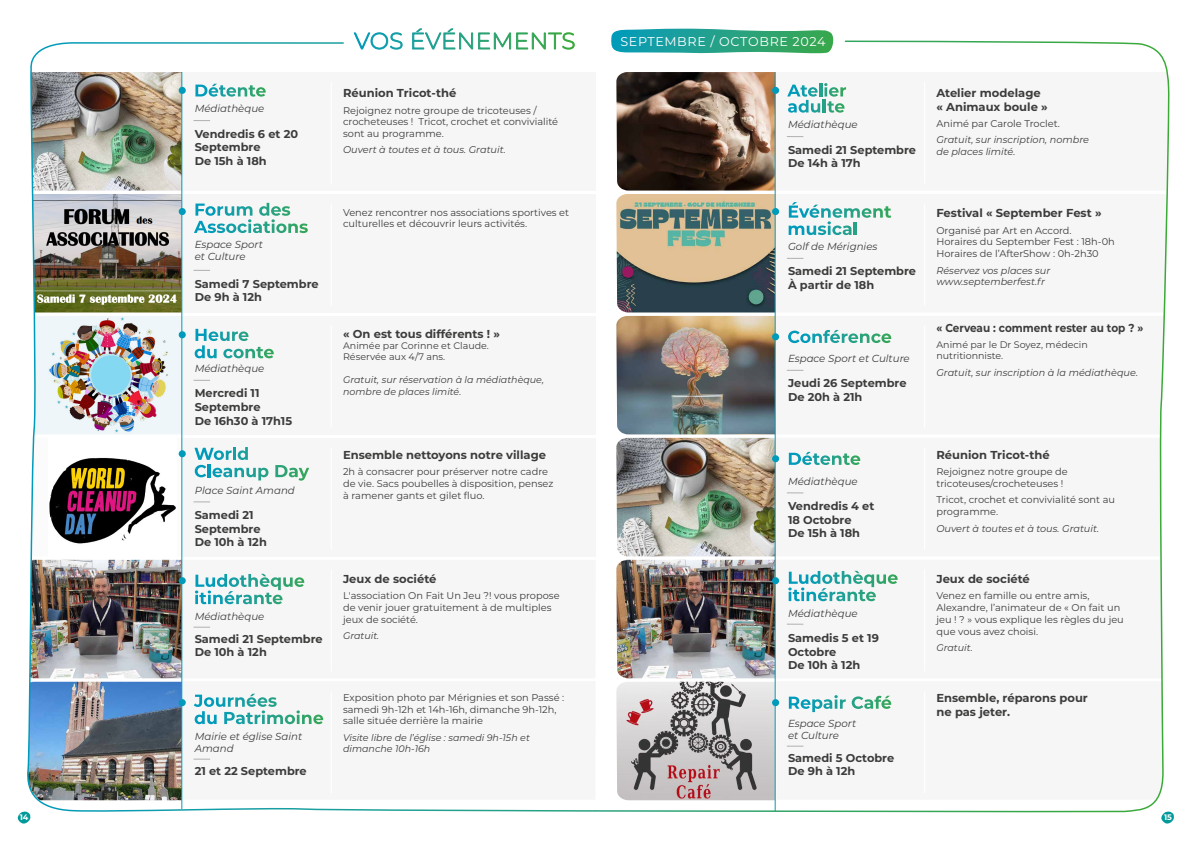
<style>
.page{position:relative;width:1191px;height:842px;background:#fff}
.page>*{position:absolute;margin:0;border:0;box-sizing:border-box;transform-origin:0 0}
.t1{font:12.7px "Montserrat";letter-spacing:.05em;color:#fff}
.t2{font:700 11.5px/13.8px "Montserrat";color:#3d3c3b}
.t3{font:700 11.5px "Montserrat";color:#3d3c3b;scale:.91 1}
.t4{font:700 11.3px/13.6px "Montserrat";color:#3d3c3b}
.t5{font:italic 10.2px/12.3px "Montserrat";color:#3d3c3b}
.t6{font:9.8px/11.8px "Montserrat";color:#3d3c3b}
.t7{font:italic 9.7px/11.6px "Montserrat";color:#3d3c3b}
.t8{font:italic 9.5px/11.4px "Montserrat";color:#3d3c3b}
.t9{font:9.5px/11.4px "Montserrat";color:#3d3c3b}
.t10{font:700 8px "Montserrat";color:#fff}
</style>
<div class="page">
<img style="left:595px;top:40px;width:575px;height:773px">
<svg style="left:610px;top:29px;width:225px;height:26px;background:#44af98"></svg>
<img style="left:27px;top:42px;width:568px;height:770px">
<svg style="left:353px;top:32px;width:50px;height:18px"></svg>
<svg style="left:412px;top:28px;width:163px;height:22px"></svg>
<svg style="left:18px;top:811px;width:13px;height:13px"></svg>
<svg style="left:1161px;top:811px;width:13px;height:13px"></svg>
<p class="t5" style="left:195px;top:102px;width:71px">Médiathèque</p>
<p class="t4" style="left:195px;top:126px;width:105px">Vendredis 6 et 20<br>Septembre<br>De 15h à 18h</p>
<p class="t5" style="left:195px;top:238px;width:70px">Espace Sport et Culture</p>
<p class="t4" style="left:195px;top:276px;width:125px">Samedi 7 Septembre<br>De 9h à 12h</p>
<p class="t5" style="left:195px;top:362px;width:71px">Médiathèque</p>
<p class="t4" style="left:195px;top:386px;width:99px">Mercredi 11<br>Septembre<br>De 16h30 à 17h15</p>
<p class="t5" style="left:195px;top:484px;width:102px">Place Saint Amand</p>
<p class="t4" style="left:195px;top:507px;width:74px">Samedi 21<br>Septembre<br>De 10h à 12h</p>
<p class="t5" style="left:195px;top:610px;width:71px">Médiathèque</p>
<p class="t4" style="left:195px;top:631px;width:130px">Samedi 21 Septembre<br>De 10h à 12h</p>
<p class="t5" style="left:195px;top:729px;width:109px">Mairie et église Saint<br>Amand</p>
<p class="t4" style="left:195px;top:763px;width:114px">21 et 22 Septembre</p>
<p class="t2" style="left:343px;top:85px;width:115px">Réunion Tricot-thé</p>
<p class="t6" style="left:343px;top:104px;width:217px">Rejoignez notre groupe de tricoteuses / crocheteuses ! Tricot, crochet et convivialité sont au programme.</p>
<p class="t7" style="left:343px;top:143px;width:164px">Ouvert à toutes et à tous. Gratuit.</p>
<p class="t6" style="left:343px;top:206px;width:228px">Venez rencontrer nos associations sportives et culturelles et découvrir leurs activités.</p>
<p class="t2" style="left:343px;top:326px;width:158px">« On est tous différents ! »</p>
<p class="t9" style="left:343px;top:339px;width:147px">Animée par Corinne et Claude.<br>Réservée aux 4/7 ans.</p>
<p class="t8" style="left:343px;top:374px;width:202px">Gratuit, sur réservation à la médiathèque, nombre de places limité.</p>
<p class="t2" style="left:343px;top:448px;width:204px">Ensemble nettoyons notre village</p>
<p class="t6" style="left:343px;top:466px;width:212px">2h à consacrer pour préserver notre cadre de vie. Sacs poubelles à disposition, pensez à ramener gants et gilet fluo.</p>
<p class="t2" style="left:343px;top:571px;width:95px">Jeux de société</p>
<p class="t6" style="left:343px;top:590px;width:218px">L'association On Fait Un Jeu ?! vous propose de venir jouer gratuitement à de multiples jeux de société.</p>
<p class="t8" style="left:343px;top:630px;width:38px">Gratuit.</p>
<p class="t6" style="left:343px;top:691px;width:223px">Exposition photo par Mérignies et son Passé : samedi 9h-12h et 14h-16h, dimanche 9h-12h, salle située derrière la mairie</p>
<p class="t8" style="left:343px;top:731px;width:188px">Visite libre de l’église : samedi 9h-15h et dimanche 10h-16h</p>
<p class="t1" style="left:620px;top:33px;width:206px">SEPTEMBRE / OCTOBRE 2024</p>
<p class="t5" style="left:788px;top:118px;width:71px">Médiathèque</p>
<p class="t4" style="left:788px;top:142px;width:130px">Samedi 21 Septembre<br>De 14h à 17h</p>
<p class="t5" style="left:788px;top:240px;width:91px">Golf de Mérignies</p>
<p class="t4" style="left:788px;top:264px;width:130px">Samedi 21 Septembre<br>À partir de 18h</p>
<p class="t5" style="left:788px;top:352px;width:123px">Espace Sport et Culture</p>
<p class="t4" style="left:788px;top:376px;width:120px">Jeudi 26 Septembre<br>De 20h à 21h</p>
<p class="t5" style="left:788px;top:475px;width:71px">Médiathèque</p>
<p class="t4" style="left:788px;top:498px;width:88px">Vendredis 4 et<br>18 Octobre<br>De 15h à 18h</p>
<p class="t5" style="left:788px;top:607px;width:71px">Médiathèque</p>
<p class="t4" style="left:788px;top:631px;width:92px">Samedis 5 et 19<br>Octobre<br>De 10h à 12h</p>
<p class="t5" style="left:788px;top:716px;width:70px">Espace Sport et Culture</p>
<p class="t4" style="left:788px;top:750px;width:108px">Samedi 5 Octobre<br>De 9h à 12h</p>
<p class="t2" style="left:936px;top:85px;width:113px">Atelier modelage « Animaux boule »</p>
<p class="t6" style="left:936px;top:118px;width:125px">Animé par Carole Troclet.</p>
<p class="t7" style="left:936px;top:134px;width:154px">Gratuit, sur inscription, nombre de places limité.</p>
<p class="t2" style="left:936px;top:205px;width:167px">Festival « September Fest »</p>
<p class="t6" style="left:936px;top:224px;width:180px">Organisé par Art en Accord.<br>Horaires du September Fest : 18h-0h<br>Horaires de l’AfterShow : 0h-2h30</p>
<p class="t7" style="left:936px;top:264px;width:115px">Réservez vos places sur www.septemberfest.fr</p>
<p class="t3" style="left:936px;top:320px;width:229px">« Cerveau : comment rester au top ? »</p>
<p class="t9" style="left:936px;top:338px;width:153px">Animé par le Dr Soyez, médecin nutritionniste.</p>
<p class="t7" style="left:936px;top:366px;width:203px">Gratuit, sur inscription à la médiathèque.</p>
<p class="t2" style="left:936px;top:448px;width:115px">Réunion Tricot-thé</p>
<p class="t6" style="left:936px;top:466px;width:133px">Rejoignez notre groupe de tricoteuses/crocheteuses !</p>
<p class="t6" style="left:936px;top:494px;width:180px">Tricot, crochet et convivialité sont au programme.</p>
<p class="t7" style="left:936px;top:522px;width:164px">Ouvert à toutes et à tous. Gratuit.</p>
<p class="t2" style="left:936px;top:571px;width:95px">Jeux de société</p>
<p class="t6" style="left:936px;top:590px;width:189px">Venez en famille ou entre amis,<br>Alexandre, l’animateur de « On fait un jeu ! ? » vous explique les règles du jeu que vous avez choisi.</p>
<p class="t8" style="left:936px;top:642px;width:38px">Gratuit.</p>
<p class="t2" style="left:936px;top:691px;width:153px">Ensemble, réparons pour ne pas jeter.</p>
<p class="t10" style="left:20px;top:811px;width:10px">14</p>
<p class="t10" style="left:1164px;top:811px;width:9px">15</p>
</div>
